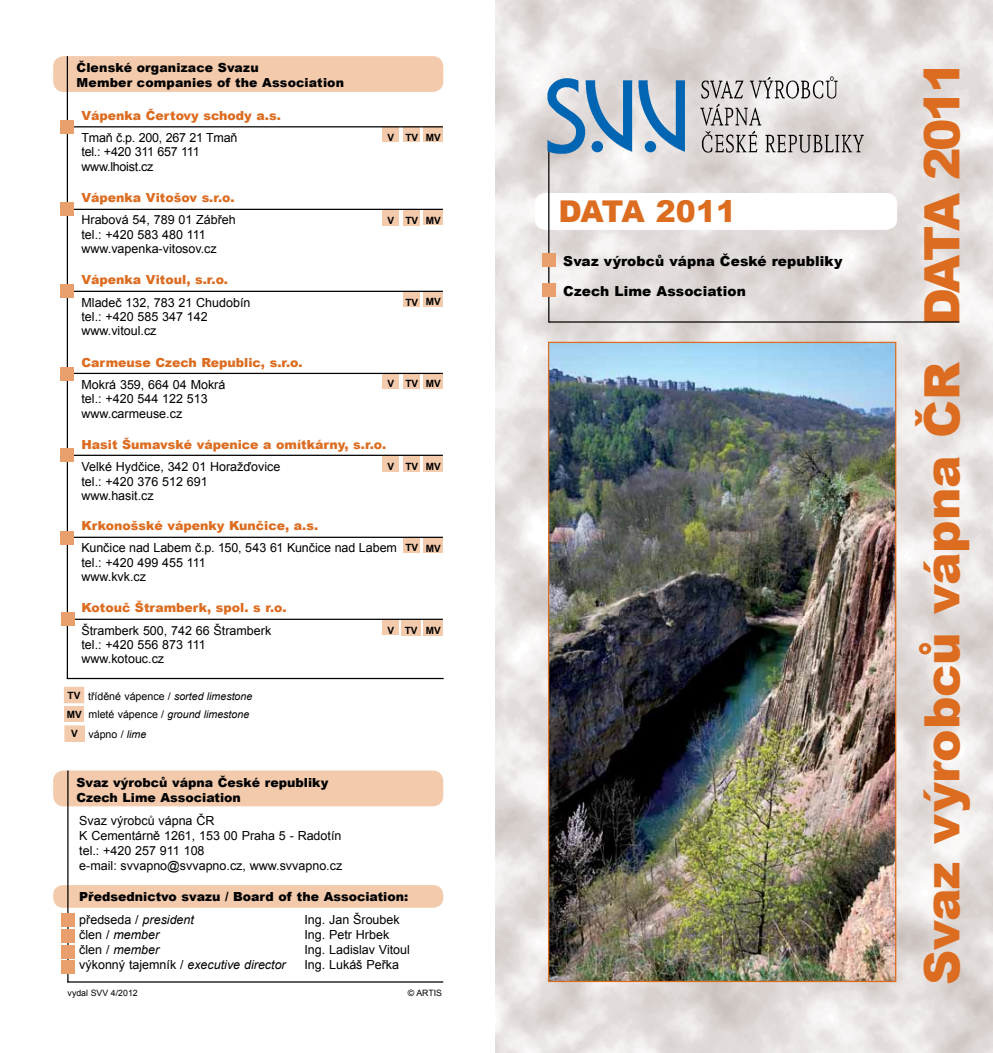
<style>
.page{position:relative;width:993px;height:1053px;background:#fff}
.page>*{position:absolute;margin:0;border:0;box-sizing:border-box;transform-origin:0 0}
.t1{font:900 48.75px "Arial";letter-spacing:-.005em;color:#dc6c20}
.t2{font:900 30px "Arial";letter-spacing:-.02em;color:#dc6c20}
.t3{font:900 13.75px/30px "Arial";letter-spacing:.01em;color:#000}
.t4{font:12.5px/14.4px "Arial";color:#000}
.t5{font:900 12.5px "Arial";color:#dc6c20}
.t6{font:900 12.5px/15px "Arial";color:#000}
.t7{font:italic 12.5px "Arial";color:#000}
.t8{font:12.5px/14.4px "Arial";letter-spacing:-.02em;color:#000}
.t9{font:italic 10.62px/18.8px "Arial";color:#000;text-align:right}
.t10{font:10.62px "Arial";color:#000}
.t11{font:700 10px "Arial";color:#000}
.t12{font:8.75px "Arial";color:#000}
.s1{font-weight:700;font-style:normal;font-size:10px}
.s2{font-style:normal}
.s3{font-weight:700;font-size:10px}
.s4{font-style:italic}
.s5{font-weight:400}
.s6{font-weight:400;font-style:italic}
</style>
<div class="page">
<img style="left:495px;top:0;width:497px;height:1052px">
<div style="left:53px;top:56px;width:390px;height:36px;background:#f3caab;border-radius:11px"></div>
<div style="left:53px;top:885px;width:390px;height:22px;background:#f3caab;border-radius:10px"></div>
<div style="left:53px;top:770px;width:390px;height:36px;background:#f3caab;border-radius:11px"></div>
<img style="left:550px;top:344px;width:344px;height:635px">
<hr style="left:67px;top:981px;width:376px;height:1px;background:#000">
<hr style="left:67px;top:56px;width:1px;height:623px;background:#000">
<div style="left:65px;top:726px;width:19px;height:15px;background:#f3caab"></div>
<div style="left:64px;top:687px;width:20px;height:15px;background:#f3caab"></div>
<hr style="left:67px;top:770px;width:1px;height:212px;background:#000">
<div style="left:62px;top:913px;width:13px;height:13px;background:#e89f6b"></div>
<div style="left:62px;top:929px;width:13px;height:13px;background:#e89f6b"></div>
<div style="left:62px;top:944px;width:13px;height:14px;background:#e89f6b"></div>
<div style="left:62px;top:960px;width:13px;height:13px;background:#e89f6b"></div>
<hr style="left:67px;top:677px;width:376px;height:2px;background:#000">
<div style="left:535px;top:193px;width:361px;height:36px;background:#fff;border-radius:11px"></div>
<div style="left:535px;top:193px;width:361px;height:36px;border:1px solid #fff;border-radius:11px"></div>
<hr style="left:548px;top:321px;width:410px;height:1px;background:#000">
<hr style="left:548px;top:149px;width:1px;height:173px;background:#000">
<div style="left:542px;top:254px;width:14px;height:13px;background:#e89f6b"></div>
<div style="left:542px;top:283px;width:14px;height:13px;background:#e89f6b"></div>
<img style="left:539px;top:71px;width:149px;height:90px">
<div style="left:382px;top:456px;width:17px;height:15px;background:#f3caab"></div>
<div style="left:403px;top:456px;width:17px;height:15px;background:#f3caab"></div>
<div style="left:403px;top:537px;width:17px;height:15px;background:#f3caab"></div>
<div style="left:403px;top:291px;width:17px;height:16px;background:#f3caab"></div>
<div style="left:382px;top:210px;width:17px;height:15px;background:#f3caab"></div>
<div style="left:403px;top:210px;width:17px;height:15px;background:#f3caab"></div>
<div style="left:382px;top:126px;width:17px;height:16px;background:#f3caab"></div>
<div style="left:403px;top:126px;width:17px;height:16px;background:#f3caab"></div>
<img style="left:690px;top:71px;width:173px;height:90px">
<div style="left:382px;top:373px;width:17px;height:15px;background:#f3caab"></div>
<div style="left:382px;top:619px;width:17px;height:16px;background:#f3caab"></div>
<div style="left:403px;top:373px;width:17px;height:15px;background:#f3caab"></div>
<div style="left:401px;top:619px;width:20px;height:16px;background:#f3caab"></div>
<div style="left:65px;top:706px;width:19px;height:16px;background:#f3caab"></div>
<div style="left:423px;top:537px;width:19px;height:16px;background:#f3caab"></div>
<div style="left:423px;top:455px;width:19px;height:16px;background:#f3caab"></div>
<hr style="left:67px;top:536px;width:376px;height:2px;background:#000">
<div style="left:61px;top:531px;width:13px;height:13px;background:#e89f6b"></div>
<hr style="left:67px;top:454px;width:376px;height:2px;background:#000">
<div style="left:61px;top:448px;width:13px;height:14px;background:#e89f6b"></div>
<div style="left:423px;top:373px;width:19px;height:15px;background:#f3caab"></div>
<div style="left:423px;top:291px;width:19px;height:15px;background:#f3caab"></div>
<div style="left:423px;top:209px;width:19px;height:16px;background:#f3caab"></div>
<div style="left:423px;top:126px;width:19px;height:16px;background:#f3caab"></div>
<hr style="left:67px;top:373px;width:376px;height:1px;background:#000">
<div style="left:61px;top:367px;width:13px;height:13px;background:#e89f6b"></div>
<hr style="left:67px;top:209px;width:376px;height:1px;background:#000">
<div style="left:61px;top:203px;width:13px;height:13px;background:#e89f6b"></div>
<hr style="left:67px;top:291px;width:376px;height:1px;background:#000">
<div style="left:61px;top:284px;width:13px;height:14px;background:#e89f6b"></div>
<hr style="left:67px;top:126px;width:376px;height:1px;background:#000">
<div style="left:61px;top:120px;width:13px;height:13px;background:#e89f6b"></div>
<div style="left:423px;top:619px;width:19px;height:16px;background:#f3caab"></div>
<hr style="left:67px;top:618px;width:376px;height:2px;background:#000">
<div style="left:62px;top:612px;width:13px;height:13px;background:#e89f6b"></div>
<p class="t6" style="left:76px;top:60px;width:269px">Členské organizace Svazu<br>Member companies of the Association</p>
<p class="t5" style="left:81px;top:106px;width:201px">Vápenka Čertovy schody a.s.</p>
<p class="t8" style="left:81px;top:131px;width:157px">Tmaň č.p. 200, 267 21 Tmaň tel.: +420 311 657 111 www.lhoist.cz</p>
<p class="t5" style="left:81px;top:188px;width:154px">Vápenka Vitošov s.r.o.</p>
<p class="t4" style="left:81px;top:213px;width:156px">Hrabová 54, 789 01 Zábřeh tel.: +420 583 480 111 www.vapenka-vitosov.cz</p>
<p class="t5" style="left:81px;top:271px;width:148px">Vápenka Vitoul, s.r.o.</p>
<p class="t4" style="left:81px;top:295px;width:170px">Mladeč 132, 783 21 Chudobín tel.: +420 585 347 142 www.vitoul.cz</p>
<p class="t5" style="left:81px;top:353px;width:222px">Carmeuse Czech Republic, s.r.o.</p>
<p class="t4" style="left:81px;top:377px;width:145px">Mokrá 359, 664 04 Mokrá tel.: +420 544 122 513 www.carmeuse.cz</p>
<p class="t5" style="left:81px;top:435px;width:306px">Hasit Šumavské vápenice a omítkárny, s.r.o.</p>
<p class="t4" style="left:81px;top:460px;width:200px">Velké Hydčice, 342 01 Horažďovice tel.: +420 376 512 691 www.hasit.cz</p>
<p class="t5" style="left:81px;top:516px;width:238px">Krkonošské vápenky Kunčice, a.s.</p>
<p class="t4" style="left:81px;top:541px;width:317px">Kunčice nad Labem č.p. 150, 543 61 Kunčice nad Labem tel.: +420 499 455 111<br>www.kvk.cz</p>
<p class="t5" style="left:81px;top:598px;width:206px">Kotouč Štramberk, spol. s r.o.</p>
<p class="t4" style="left:81px;top:623px;width:191px">Štramberk 500, 742 66 Štramberk tel.: +420 556 873 111 www.kotouc.cz</p>
<p class="t11" style="left:387px;top:130px;width:32px">V TV</p>
<p class="t11" style="left:387px;top:214px;width:32px">V TV</p>
<p class="t11" style="left:405px;top:295px;width:14px">TV</p>
<p class="t11" style="left:387px;top:377px;width:8px">V</p>
<p class="t11" style="left:405px;top:377px;width:14px">TV</p>
<p class="t11" style="left:387px;top:460px;width:32px">V TV</p>
<p class="t11" style="left:405px;top:541px;width:14px">TV</p>
<p class="t11" style="left:387px;top:623px;width:8px">V</p>
<p class="t11" style="left:404px;top:624px;width:14px">TV</p>
<p class="t11" style="left:425px;top:131px;width:16px">MV</p>
<p class="t11" style="left:425px;top:214px;width:16px">MV</p>
<p class="t11" style="left:425px;top:295px;width:16px">MV</p>
<p class="t11" style="left:425px;top:377px;width:16px">MV</p>
<p class="t11" style="left:425px;top:460px;width:16px">MV</p>
<p class="t11" style="left:425px;top:541px;width:16px">MV</p>
<p class="t11" style="left:425px;top:624px;width:16px">MV</p>
<p class="t9" style="left:68px;top:686px;width:186px"><span class="s1">TV</span> <span class="s2">tříděné vápence /</span> sorted limestone <span class="s2">mleté vápence /</span> ground limestone</p>
<p class="t11" style="left:67px;top:707px;width:17px">MV</p>
<p class="t10" style="left:71px;top:727px;width:77px"><span class="s3">V</span> vápno / <span class="s4">lime</span></p>
<p class="t6" style="left:76px;top:774px;width:253px">Svaz výrobců vápna České republiky<br>Czech Lime Association</p>
<p class="t4" style="left:79px;top:812px;width:264px;line-height:15px">Svaz výrobců vápna ČR<br>K Cementárně 1261, 153 00 Praha 5 - Radotín tel.: +420 257 911 108<br>e-mail: svvapno@svvapno.cz, www.svvapno.cz</p>
<p class="t6" style="left:79px;top:884px;width:330px;line-height:22.5px">Předsednictvo svazu / Board of the Association: <span class="s5">předseda /</span> <span class="s6">president</span></p>
<p class="t4" style="left:304px;top:912px;width:97px">Ing. Jan Šroubek</p>
<p class="t7" style="left:79px;top:925px;width:81px"><span class="s2">člen /</span> member</p>
<p class="t4" style="left:304px;top:927px;width:86px">Ing. Petr Hrbek</p>
<p class="t7" style="left:79px;top:940px;width:81px"><span class="s2">člen /</span> member</p>
<p class="t4" style="left:304px;top:942px;width:107px">Ing. Ladislav Vitoul</p>
<p class="t7" style="left:79px;top:955px;width:208px"><span class="s2">výkonný tajemník /</span> executive director</p>
<p class="t4" style="left:304px;top:957px;width:96px">Ing. Lukáš Peřka</p>
<p class="t12" style="left:68px;top:987px;width:72px">vydal SVV 4/2012</p>
<p class="t12" style="left:407px;top:987px;width:36px">© ARTIS</p>
<h2 class="t2" style="left:558px;top:189px;width:179px">DATA 2011</h2>
<p class="t3" style="left:563px;top:246px;width:281px">Svaz výrobců vápna České republiky<br>Czech Lime Association</p>
<h1 class="t1" style="left:906px;top:985px;width:926px;rotate:-90deg">Svaz výrobců vápna ČR DATA 2011</h1>
</div>
